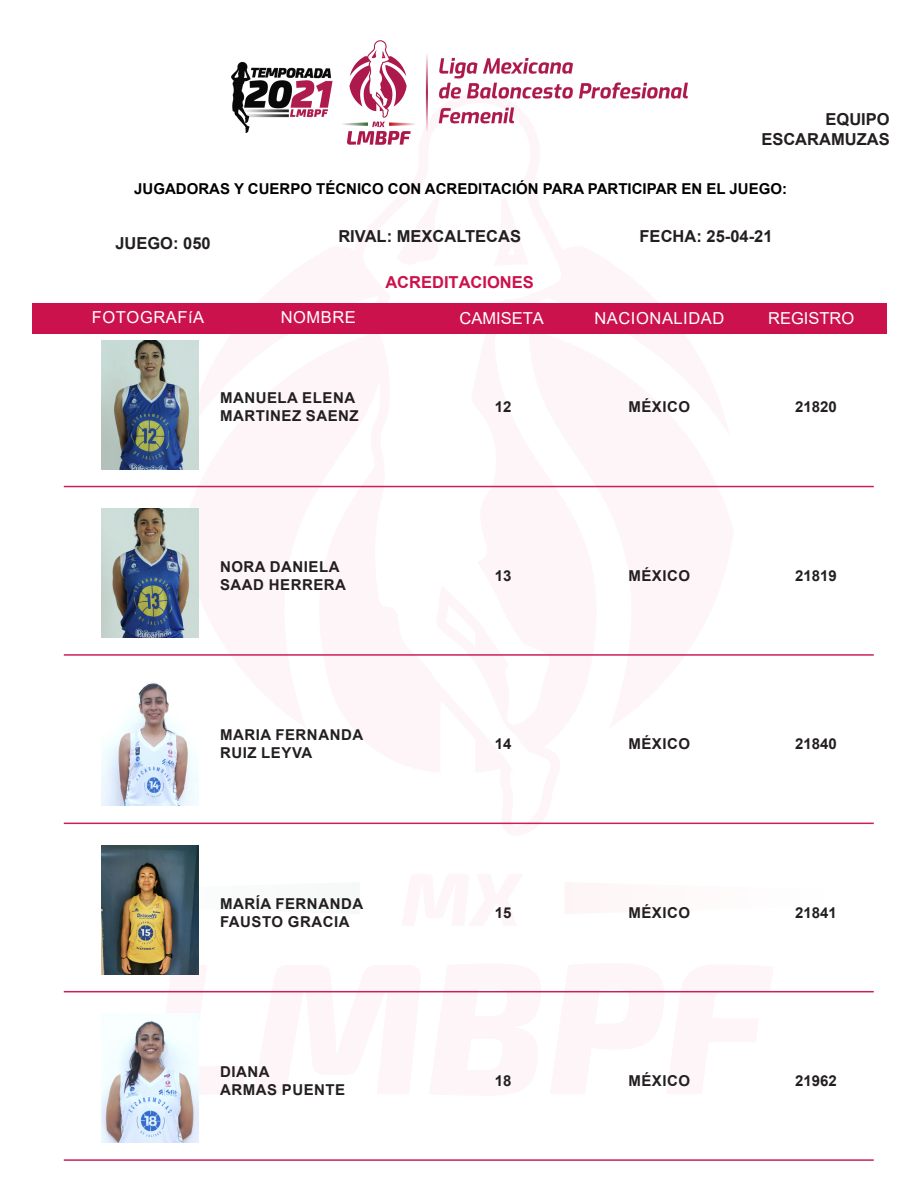
<style>
.page{position:relative;width:918px;height:1188px;background:#fff}
.page>*{position:absolute;margin:0;border:0;box-sizing:border-box;transform-origin:0 0}
.t1{font:700 16.5px/19.8px "Arial";color:#231f20;text-align:right}
.t2{font:16.5px "Arial";letter-spacing:.035em;color:#fff}
.t3{font:16.5px "Arial";color:#fff}
.t4{font:700 16.5px "Arial";color:#cc124c}
.t5{font:700 15px/18px "Arial";letter-spacing:.035em;color:#231f20}
.t6{font:700 15px "Arial";color:#000}
</style>
<div class="page">
<svg style="left:146px;top:953px;width:639px;height:153px"></svg>
<svg style="left:101px;top:871px;width:98px;height:54px"></svg>
<svg style="left:360px;top:485px;width:204px;height:340px"></svg>
<div style="left:33px;top:303px;width:854px;height:31px;background:#cc124c"></div>
<img style="left:232px;top:40px;width:455px;height:105px">
<img style="left:102px;top:340px;width:96px;height:129px">
<hr style="left:64px;top:486px;width:810px;height:1px;background:#cc1f56">
<img style="left:102px;top:509px;width:96px;height:129px">
<hr style="left:64px;top:654px;width:810px;height:2px;background:#cc1f56">
<img style="left:102px;top:682px;width:96px;height:124px">
<hr style="left:64px;top:823px;width:810px;height:1px;background:#cc1f56">
<img style="left:102px;top:845px;width:96px;height:129px">
<hr style="left:64px;top:991px;width:810px;height:1px;background:#cc1f56">
<img style="left:102px;top:1014px;width:96px;height:129px">
<hr style="left:64px;top:1159px;width:810px;height:2px;background:#cc1f56">
<p class="t1" style="left:761px;top:110px;width:130px">EQUIPO<br>ESCARAMUZAS</p>
<p class="t6" style="left:134px;top:178px;width:654px">JUGADORAS Y CUERPO TÉCNICO CON ACREDITACIÓN PARA PARTICIPAR EN EL JUEGO:</p>
<p class="t1" style="left:115px;top:233px;width:97px">JUEGO: 050</p>
<p class="t1" style="left:338px;top:227px;width:184px">RIVAL: MEXCALTECAS</p>
<p class="t1" style="left:640px;top:227px;width:134px">FECHA: 25-04-21</p>
<p class="t4" style="left:385px;top:271px;width:150px">ACREDITACIONES</p>
<p class="t2" style="left:92px;top:306px;width:114px">FOTOGRAFíA</p>
<p class="t2" style="left:281px;top:306px;width:77px">NOMBRE</p>
<p class="t3" style="left:460px;top:307px;width:86px">CAMISETA</p>
<p class="t3" style="left:768px;top:307px;width:88px">REGISTRO</p>
<p class="t2" style="left:594px;top:307px;width:131px">NACIONALIDAD</p>
<p class="t5" style="left:220px;top:389px;width:137px">MANUELA ELENA</p>
<p class="t5" style="left:220px;top:407px;width:140px">MARTINEZ SAENZ</p>
<p class="t5" style="left:211px;top:390px;width:182px">&lt;&lt;NOMBRE COMPLETO (APELLIDOS)&gt;&gt;</p>
<p class="t5" style="left:220px;top:558px;width:121px">NORA DANIELA</p>
<p class="t5" style="left:220px;top:576px;width:128px">SAAD HERRERA</p>
<p class="t5" style="left:220px;top:726px;width:145px">MARIA FERNANDA</p>
<p class="t5" style="left:220px;top:744px;width:94px">RUIZ LEYVA</p>
<p class="t5" style="left:220px;top:894px;width:145px">MARÍA FERNANDA</p>
<p class="t5" style="left:220px;top:912px;width:131px">FAUSTO GRACIA</p>
<p class="t5" style="left:220px;top:1063px;width:51px">DIANA</p>
<p class="t5" style="left:220px;top:1081px;width:127px">ARMAS PUENTE</p>
<p class="t5" style="left:495px;top:398px;width:18px">12</p>
<p class="t5" style="left:628px;top:398px;width:63px">MÉXICO</p>
<p class="t5" style="left:795px;top:398px;width:43px">21820</p>
<p class="t5" style="left:495px;top:567px;width:18px">13</p>
<p class="t5" style="left:628px;top:567px;width:63px">MÉXICO</p>
<p class="t5" style="left:795px;top:567px;width:43px">21819</p>
<p class="t5" style="left:495px;top:735px;width:18px">14</p>
<p class="t5" style="left:628px;top:735px;width:63px">MÉXICO</p>
<p class="t5" style="left:795px;top:735px;width:43px">21840</p>
<p class="t5" style="left:495px;top:903px;width:18px">15</p>
<p class="t5" style="left:628px;top:903px;width:63px">MÉXICO</p>
<p class="t5" style="left:795px;top:903px;width:43px">21841</p>
<p class="t5" style="left:495px;top:1072px;width:18px">18</p>
<p class="t5" style="left:628px;top:1072px;width:63px">MÉXICO</p>
<p class="t5" style="left:795px;top:1072px;width:43px">21962</p>
</div>
